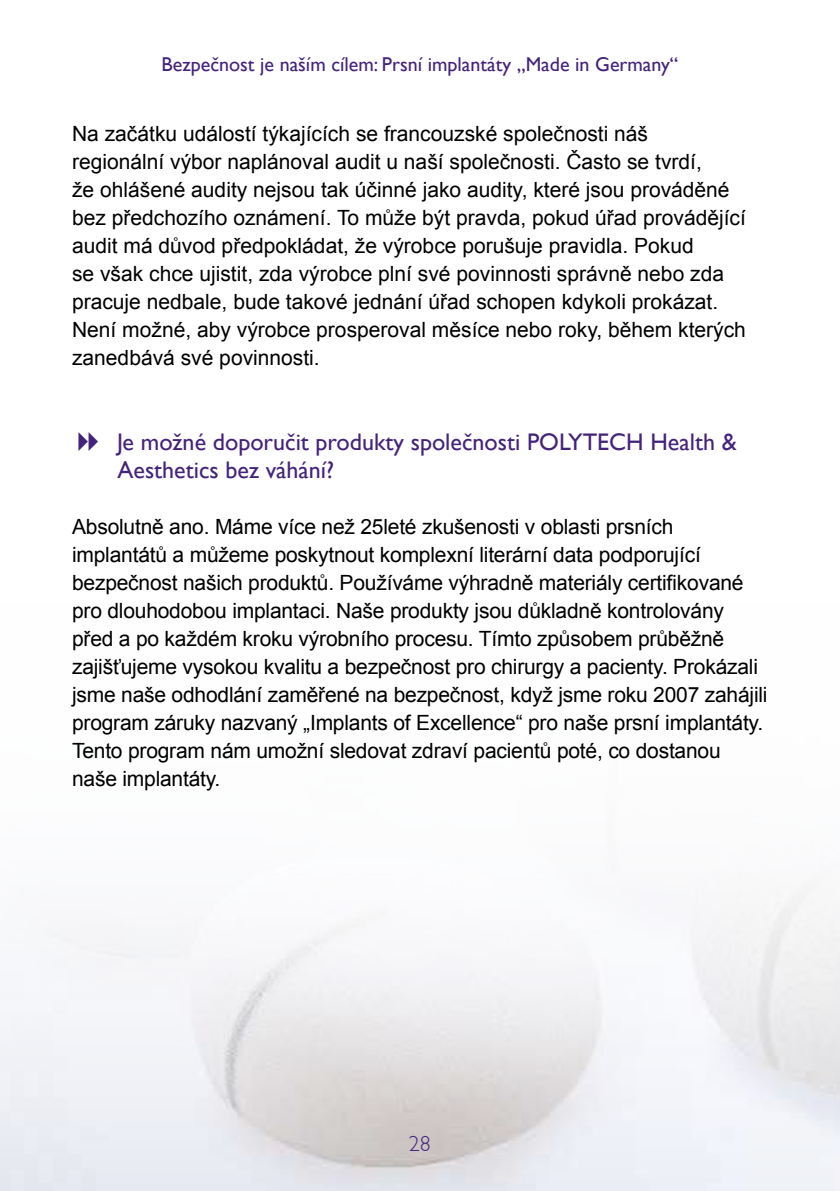
<style>
.page{position:relative;width:840px;height:1191px;background:#fff}
.page>*{position:absolute;margin:0;border:0;box-sizing:border-box;transform-origin:0 0}
.t1{font:24px/28px "Gill Sans";color:#44237a}
.t2{font:300 22px "Gill Light S Si";color:#44237a}
.t3{font:21px/28px "Arial";letter-spacing:-.01em;color:#000}
.t4{font:20px "Gill Sans";color:#44237a}
</style>
<div class="page">
<p class="t4" style="left:161px;top:52px;width:518px">Bezpečnost je naším cílem: Prsní implantáty „Made in Germany“</p>
<p class="t3" style="left:72px;top:120px;width:675px">Na začátku událostí týkajících se francouzské společnosti náš<br>regionální výbor naplánoval audit u naší společnosti. Často se tvrdí,<br>že ohlášené audity nejsou tak účinné jako audity, které jsou prováděné bez předchozího oznámení. To může být pravda, pokud úřad provádějící audit má důvod předpokládat, že výrobce porušuje pravidla. Pokud<br>se však chce ujistit, zda výrobce plní své povinnosti správně nebo zda pracuje nedbale, bude takové jednání úřad schopen kdykoli prokázat.<br>Není možné, aby výrobce prosperoval měsíce nebo roky, během kterých zanedbává své povinnosti.</p>
<p class="t1" style="left:117px;top:428px;width:620px">Je možné doporučit produkty společnosti POLYTECH Health &amp;<br>Aesthetics bez váhání?</p>
<p class="t3" style="left:72px;top:512px;width:696px">Absolutně ano. Máme více než 25leté zkušenosti v oblasti prsních implantátů a můžeme poskytnout komplexní literární data podporující bezpečnost našich produktů. Používáme výhradně materiály certifikované pro dlouhodobou implantaci. Naše produkty jsou důkladně kontrolovány před a po každém kroku výrobního procesu. Tímto způsobem průběžně zajišťujeme vysokou kvalitu a bezpečnost pro chirurgy a pacienty. Prokázali jsme naše odhodlání zaměřené na bezpečnost, když jsme roku 2007 zahájili program záruky nazvaný „Implants of Excellence“ pro naše prsní implantáty.<br>Tento program nám umožní sledovat zdraví pacientů poté, co dostanou naše implantáty.</p>
<p class="t2" style="left:408px;top:1131px;width:23px">28</p>
</div>
